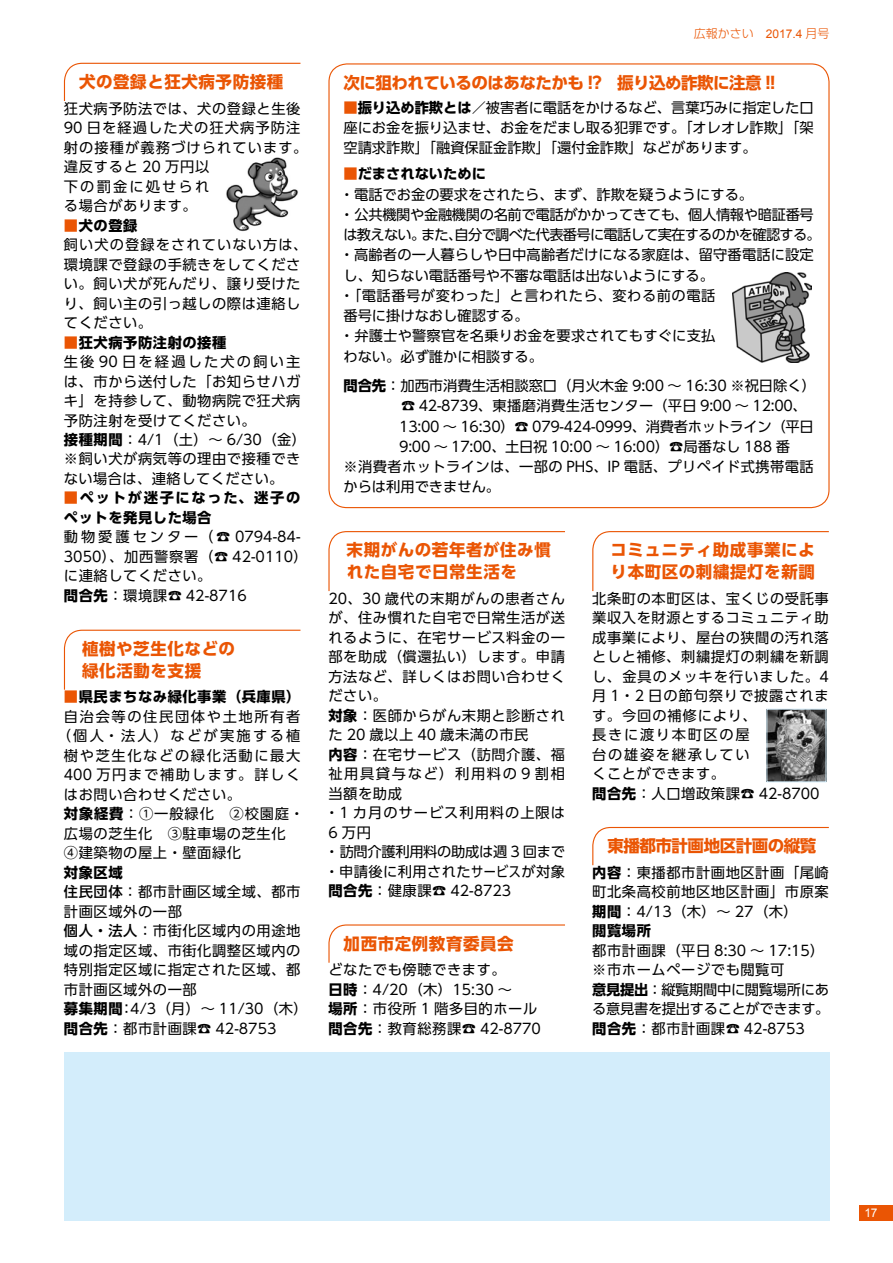
<style>
.page{position:relative;width:893px;height:1263px;background:#fff}
.page>*{position:absolute;margin:0;border:0;box-sizing:border-box;transform-origin:0 0}
.t1{font:700 16.5px/21.8px "UD Shin Go Pro";letter-spacing:.035em;color:#ea5504}
.t2{font:700 16.5px "UD Shin Go Pro";letter-spacing:-.03em;color:#ea5504}
.t3{font:700 16.5px "UD Shin Go Pro";letter-spacing:-.025em;color:#ea5504}
.t4{font:14.25px/19.5px "UD Shin Go Pro";letter-spacing:.04em;color:#000}
.t5{font:14.25px/20.2px "UD Shin Go Pro";color:#000}
.t6{font:14.25px/19.5px "UD Shin Go Pro";letter-spacing:.075em;color:#000}
.t7{font:14.25px "UD Shin Go Pro";letter-spacing:.115em;color:#000}
.t8{font:700 14.25px/19.5px "UD Shin Go Pro";letter-spacing:.12em;color:#000}
.t9{font:700 14.25px "UD Shin Go Pro";letter-spacing:.04em;color:#000}
.t10{font:14.25px "UD Shin Go Pro";letter-spacing:.06em;color:#000}
.t11{font:14.25px "UD Shin Go Pro";letter-spacing:.16em;color:#000}
.t12{font:300 12px "UD Shin Go Pro";color:#ea5504}
.t13{font:12px "Arial";color:#fff}
.s1{font-family:"Arial";font-weight:400}
.s2{font-weight:700;color:#ea5504}
.s3{font-weight:700}
.s4{color:#ea5504}
.s5{font-weight:500}
</style>
<div class="page">
<div style="left:859px;top:1205px;width:34px;height:15px;background:#ea5504"></div>
<div style="left:64px;top:1052px;width:765px;height:168px;background:#d3edfb"></div>
<img style="left:732px;top:273px;width:79px;height:89px">
<svg style="left:328px;top:924px;width:237px;height:39px"></svg>
<svg style="left:592px;top:826px;width:237px;height:40px"></svg>
<svg style="left:63px;top:62px;width:238px;height:39px"></svg>
<img style="left:226px;top:157px;width:72px;height:75px">
<svg style="left:328px;top:531px;width:237px;height:61px"></svg>
<svg style="left:63px;top:629px;width:238px;height:61px"></svg>
<svg style="left:592px;top:531px;width:237px;height:61px"></svg>
<img style="left:769px;top:711px;width:55px;height:69px">
<p class="t12" style="left:694px;top:24px;width:137px">広報かさい <span class="s1">2017.4</span> 月号</p>
<p class="t2" style="left:343px;top:69px;width:433px">次に狙われているのはあなたかも !?　振り込め詐欺に注意 !!</p>
<p class="t4" style="left:343px;top:97px;width:472px;line-height:20.2px;text-align:justify"><span class="s2">■</span><span class="s3">振り込め詐欺とは</span>／被害者に電話をかけるなど、言葉巧みに指定した口座にお金を振り込ませ、お金をだまし取る犯罪です。「オレオレ詐欺」「架空請求詐欺」「融資保証金詐欺」「還付金詐欺」などがあります。　</p>
<p class="t1" style="left:79px;top:70px;width:206px">犬の登録と狂犬病予防接種</p>
<p class="t6" style="left:64px;top:98px;width:245px">狂犬病予防法では、犬の登録と生後<br>90 日を経過した犬の狂犬病予防注射の接種が義務づけられています。違反すると 20 万円以<br>下の罰金に処せられ<br>る場合があります。</p>
<p class="t4" style="left:64px;top:215px;width:245px"><span class="s2">■</span><span class="s3">犬の登録<br></span>飼い犬の登録をされていない方は、環境課で登録の手続きをしてください。飼い犬が死んだり、譲り受けたり、飼い主の引っ越しの際は連絡してください。</p>
<p class="t4" style="left:64px;top:332px;width:244px"><span class="s2">■</span><span class="s3">狂犬病予防注射の接種<br></span>生後 90 日を経過した犬の飼い主は、市から送付した「お知らせハガキ」を持参して、動物病院で狂犬病予防注射を受けてください。<br><span class="s3">接種期間</span>：4/1（土）～ 6/30（金）※飼い犬が病気等の理由で接種できない場合は、連絡してください。</p>
<p class="t8" style="left:64px;top:488px;width:238px"><span class="s4">■</span>ペットが迷子になった、迷子のペットを発見した場合</p>
<p class="t4" style="left:64px;top:527px;width:245px">動物愛護センター（☎ 0794-84-<br>3050）、加西警察署（☎ 42-0110）に連絡してください。<br><span class="s3">問合先</span>：環境課☎ 42-8716</p>
<p class="t1" style="left:347px;top:539px;width:206px">末期がんの若年者が住み慣れた自宅で日常生活を</p>
<p class="t5" style="left:340px;top:163px;width:482px"><span class="s2">■</span><span class="s3">だまされないために<br></span>・電話でお金の要求をされたら、まず、詐欺を疑うようにする。<br>・公共機関や金融機関の名前で電話がかかってきても、個人情報や暗証番号は教えない。また、自分で調べた代表番号に電話して実在するのかを確認する。・高齢者の一人暮らしや日中高齢者だけになる家庭は、留守番電話に設定し、知らない電話番号や不審な電話は出ないようにする。<br>・「電話番号が変わった」と言われたら、変わる前の電話<br>番号に掛けなおし確認する。<br>・弁護士や警察官を名乗りお金を要求されてもすぐに支払<br>わない。必ず誰かに相談する。</p>
<p class="t5" style="left:343px;top:375px;width:474px"><span class="s3">問合先</span>：加西市消費生活相談窓口（月火木金 9:00 ～ 16:30 ※祝日除く）　　　　☎ 42-8739、東播磨消費生活センター（平日 9:00 ～ 12:00、　　　　　13:00 ～ 16:30）☎ 079-424-0999、消費者ホットライン（平日　　　　9:00 ～ 17:00、土日祝 10:00 ～ 16:00）☎局番なし 188 番<br>※消費者ホットラインは、一部の PHS、IP 電話、プリペイド式携帯電話からは利用できません。</p>
<p class="t1" style="left:610px;top:539px;width:206px">コミュニティ助成事業により本町区の刺繍提灯を新調</p>
<p class="t4" style="left:592px;top:588px;width:238px">北条町の本町区は、宝くじの受託事業収入を財源とするコミュニティ助成事業により、屋台の狭間の汚れ落としと補修、刺繍提灯の刺繍を新調し、金具のメッキを行いました。4月 1・2 日の節句祭りで披露されます。今回の補修により、<br>長きに渡り本町区の屋<br>台の雄姿を継承してい<br>くことができます。<br><span class="s3">問合先</span>：人口増政策課☎ 42-8700</p>
<p class="t4" style="left:325px;top:588px;width:242px">20、30 歳代の末期がんの患者さんが、住み慣れた自宅で日常生活が送れるように、在宅サービス料金の一部を助成（償還払い）します。申請方法など、詳しくはお問い合わせください。<br><span class="s3">対象</span>：医師からがん末期と診断された 20 歳以上 40 歳未満の市民<br><span class="s3">内容</span>：在宅サービス（訪問介護、福祉用具貸与など）利用料の 9 割相当額を助成　<br>・1 カ月のサービス利用料の上限は<br>6 万円<br>・訪問介護利用料の助成は週 3 回まで・申請後に利用されたサービスが対象<span class="s3">問合先</span>：健康課☎ 42-8723</p>
<p class="t1" style="left:82px;top:637px;width:155px">植樹や芝生化などの緑化活動を支援</p>
<p class="t9" style="left:64px;top:685px;width:238px"><span class="s4">■</span>県民まちなみ緑化事業（兵庫県）</p>
<p class="t7" style="left:64px;top:705px;width:238px">自治会等の住民団体や土地所有者</p>
<p class="t11" style="left:57px;top:724px;width:245px">（個人・法人）などが実施する植</p>
<p class="t7" style="left:64px;top:744px;width:238px">樹や芝生化などの緑化活動に最大</p>
<p class="t7" style="left:64px;top:763px;width:238px">400 万円まで補助します。詳しく</p>
<p class="t4" style="left:64px;top:784px;width:179px">はお問い合わせください。</p>
<p class="t10" style="left:64px;top:802px;width:242px"><span class="s3">対象経費</span>：①一般緑化　②校園庭・</p>
<p class="t4" style="left:64px;top:823px;width:238px">広場の芝生化　③駐車場の芝生化　</p>
<p class="t4" style="left:64px;top:843px;width:179px">④建築物の屋上・壁面緑化</p>
<p class="t4" style="left:64px;top:862px;width:245px"><span class="s3">対象区域<br></span><span class="s5">住民団体</span>：都市計画区域全域、都市計画区域外の一部<br><span class="s5">個人・法人</span>：市街化区域内の用途地域の指定区域、市街化調整区域内の特別指定区域に指定された区域、都市計画区域外の一部<br><span class="s3">募集期間</span>：4/3（月）～ 11/30（木）<span class="s3">問合先</span>：都市計画課☎ 42-8753</p>
<p class="t3" style="left:607px;top:832px;width:211px">東播都市計画地区計画の縦覧</p>
<p class="t4" style="left:592px;top:862px;width:238px"><span class="s3">内容</span>：東播都市計画地区計画「尾崎町北条高校前地区地区計画」市原案<span class="s3">期間</span>：4/13（木）～ 27（木）<br><span class="s3">閲覧場所</span></p>
<p class="t5" style="left:592px;top:940px;width:239px;line-height:19.5px">都市計画課（平日 8:30 ～ 17:15）※市ホームページでも閲覧可<br><span class="s3">意見提出</span>：縦覧期間中に閲覧場所にある意見書を提出することができます。<span class="s3">問合先</span>：都市計画課☎ 42-8753</p>
<p class="t1" style="left:344px;top:932px;width:172px">加西市定例教育委員会</p>
<p class="t4" style="left:328px;top:960px;width:214px">どなたでも傍聴できます。<br><span class="s3">日時</span>：4/20（木）15:30 ～<br><span class="s3">場所</span>：市役所 1 階多目的ホール<span class="s3">問合先</span>：教育総務課☎ 42-8770</p>
<p class="t13" style="left:864px;top:1205px;width:15px">17</p>
</div>
